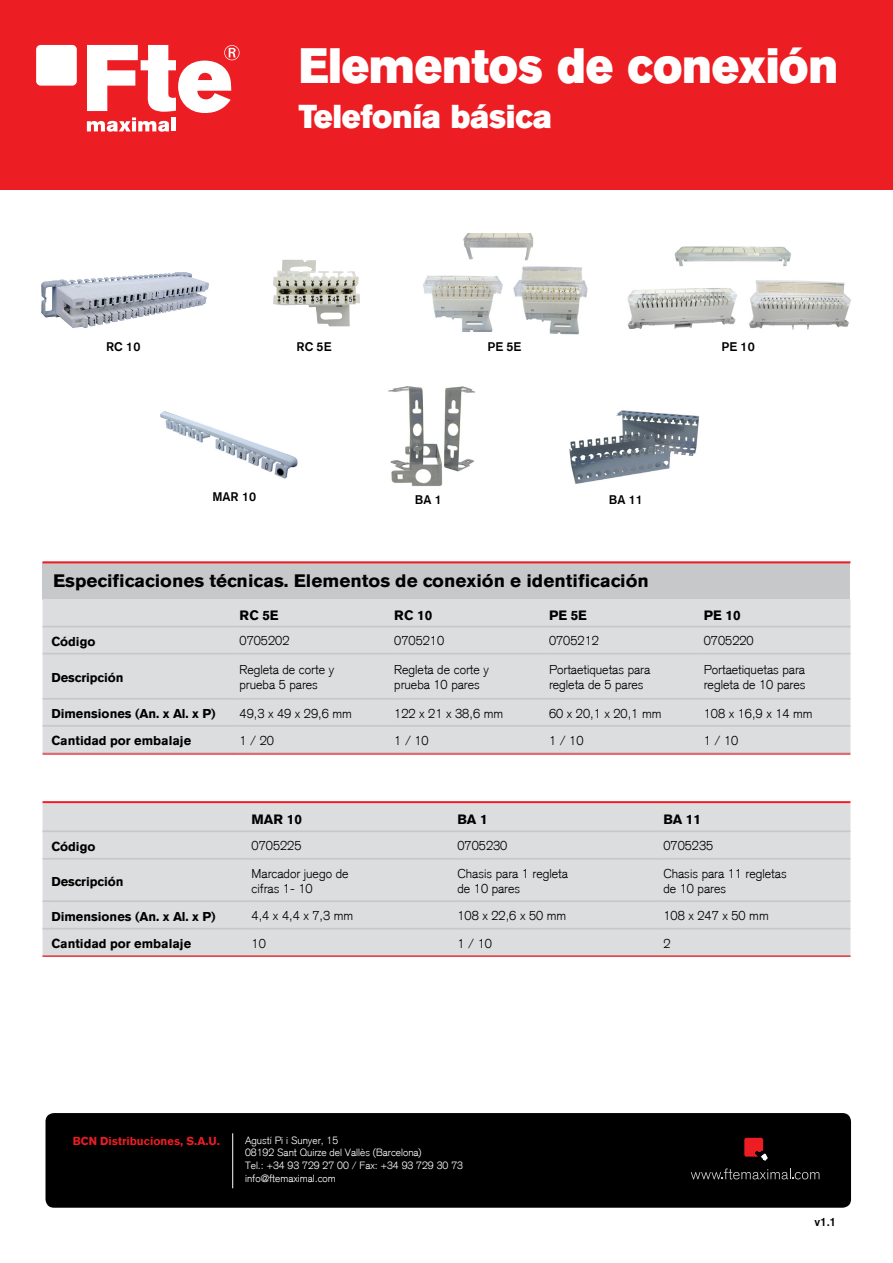
<style>
.page{position:relative;width:893px;height:1263px;background:#fff}
.page>*{position:absolute;margin:0;border:0;box-sizing:border-box;transform-origin:0 0}
.t1{font:49.5px "Akzidenz Grotesk BE Super";color:#fff;scale:.92 1}
.t2{font:33px "Akzidenz Grotesk BE Super";color:#fff;scale:.95 1}
.t3{font:700 18px "Akzidenz Grotesk BE";color:#000;scale:1.05 1}
.t4{font:700 13.5px "Akzidenz Grotesk BE";color:#000}
.t5{font:300 12.9px/15.5px "Akzidenz Grotesk";color:#000}
.t6{font:700 12.9px "Akzidenz Grotesk BE";color:#000}
.t7{font:500 12.45px "Akzidenz Grotesk BE";color:#000}
.t8{font:500 12px "Akzidenz Grotesk BE";color:#000}
.t9{font:900 11.25px "Akzidenz Grotesk";color:#ed1d24}
.t10{font:300 10.5px/12.8px "Akzidenz Grotesk";color:#fff}
</style>
<div class="page">
<div style="left:43px;top:563px;width:807px;height:37px;background:#c7c8ca"></div>
<div style="left:43px;top:599px;width:807px;height:153px;background:#dcddde"></div>
<hr style="left:43px;top:626px;width:197px;height:1px;background:#c7c8ca">
<hr style="left:240px;top:626px;width:154px;height:1px;background:#c7c8ca">
<hr style="left:394px;top:626px;width:155px;height:1px;background:#c7c8ca">
<hr style="left:549px;top:626px;width:155px;height:1px;background:#c7c8ca">
<hr style="left:704px;top:626px;width:146px;height:1px;background:#c7c8ca">
<hr style="left:43px;top:653px;width:197px;height:1px;background:#c7c8ca">
<hr style="left:240px;top:653px;width:154px;height:1px;background:#c7c8ca">
<hr style="left:394px;top:653px;width:155px;height:1px;background:#c7c8ca">
<hr style="left:549px;top:653px;width:155px;height:1px;background:#c7c8ca">
<hr style="left:704px;top:653px;width:146px;height:1px;background:#c7c8ca">
<hr style="left:43px;top:698px;width:197px;height:2px;background:#c7c8ca">
<hr style="left:240px;top:698px;width:154px;height:2px;background:#c7c8ca">
<hr style="left:394px;top:698px;width:155px;height:2px;background:#c7c8ca">
<hr style="left:549px;top:698px;width:155px;height:2px;background:#c7c8ca">
<hr style="left:704px;top:698px;width:146px;height:2px;background:#c7c8ca">
<hr style="left:43px;top:725px;width:197px;height:2px;background:#c7c8ca">
<hr style="left:43px;top:752px;width:197px;height:2px;background:#c7c8ca">
<hr style="left:240px;top:725px;width:154px;height:2px;background:#c7c8ca">
<hr style="left:240px;top:752px;width:154px;height:2px;background:#c7c8ca">
<hr style="left:394px;top:725px;width:155px;height:2px;background:#c7c8ca">
<hr style="left:394px;top:752px;width:155px;height:2px;background:#c7c8ca">
<hr style="left:549px;top:725px;width:155px;height:2px;background:#c7c8ca">
<hr style="left:549px;top:752px;width:155px;height:2px;background:#c7c8ca">
<hr style="left:704px;top:725px;width:146px;height:2px;background:#c7c8ca">
<hr style="left:704px;top:752px;width:146px;height:2px;background:#c7c8ca">
<div style="left:0;top:0;width:893px;height:189px;background:#ed1d24"></div>
<div style="left:46px;top:1113px;width:805px;height:95px;background:#000;border-radius:9px"></div>
<div style="left:744px;top:1138px;width:19px;height:19px;background:#ed1d24;border-radius:2px"></div>
<svg style="left:691px;top:1151px;width:128px;height:28px"></svg>
<hr style="left:232px;top:1133px;width:1px;height:55px;background:#fff">
<div style="left:36px;top:45px;width:41px;height:41px;background:#fff;border-radius:5px"></div>
<svg style="left:87px;top:45px;width:153px;height:87px"></svg>
<hr style="left:43px;top:753px;width:807px;height:2px;background:#ed1d24">
<hr style="left:43px;top:561px;width:807px;height:2px;background:#ed1d24">
<img style="left:41px;top:272px;width:168px;height:56px">
<img style="left:273px;top:259px;width:87px;height:67px">
<img style="left:463px;top:233px;width:71px;height:28px">
<img style="left:674px;top:246px;width:117px;height:21px">
<img style="left:160px;top:411px;width:138px;height:68px">
<div style="left:43px;top:804px;width:807px;height:151px;background:#dcddde"></div>
<hr style="left:43px;top:830px;width:209px;height:2px;background:#c7c8ca">
<hr style="left:252px;top:830px;width:205px;height:2px;background:#c7c8ca">
<hr style="left:457px;top:830px;width:206px;height:2px;background:#c7c8ca">
<hr style="left:663px;top:830px;width:187px;height:2px;background:#c7c8ca">
<hr style="left:43px;top:858px;width:209px;height:2px;background:#c7c8ca">
<hr style="left:252px;top:858px;width:205px;height:2px;background:#c7c8ca">
<hr style="left:457px;top:858px;width:206px;height:2px;background:#c7c8ca">
<hr style="left:663px;top:858px;width:187px;height:2px;background:#c7c8ca">
<hr style="left:43px;top:900px;width:209px;height:2px;background:#c7c8ca">
<hr style="left:252px;top:900px;width:205px;height:2px;background:#c7c8ca">
<hr style="left:457px;top:900px;width:206px;height:2px;background:#c7c8ca">
<hr style="left:663px;top:900px;width:187px;height:2px;background:#c7c8ca">
<hr style="left:43px;top:928px;width:209px;height:1px;background:#c7c8ca">
<hr style="left:252px;top:928px;width:205px;height:1px;background:#c7c8ca">
<hr style="left:457px;top:928px;width:206px;height:1px;background:#c7c8ca">
<hr style="left:663px;top:928px;width:187px;height:1px;background:#c7c8ca">
<hr style="left:43px;top:955px;width:807px;height:2px;background:#ed1d24">
<hr style="left:43px;top:801px;width:807px;height:2px;background:#ed1d24">
<img style="left:388px;top:386px;width:87px;height:100px">
<img style="left:569px;top:410px;width:131px;height:74px">
<img style="left:423px;top:275px;width:80px;height:57px">
<img style="left:513px;top:266px;width:75px;height:69px">
<img style="left:749px;top:280px;width:102px;height:50px">
<img style="left:627px;top:288px;width:110px;height:41px">
<h1 class="t1" style="left:299px;top:37px;width:587px">Elementos de conexión</h1>
<h2 class="t2" style="left:299px;top:97px;width:268px">Telefonía básica</h2>
<p class="t7" style="left:106px;top:339px;width:36px">RC 10</p>
<p class="t7" style="left:297px;top:339px;width:36px">RC 5E</p>
<p class="t7" style="left:487px;top:339px;width:36px">PE 5E</p>
<p class="t7" style="left:721px;top:339px;width:35px">PE 10</p>
<p class="t7" style="left:212px;top:489px;width:45px">MAR 10</p>
<p class="t7" style="left:415px;top:492px;width:29px">BA 1</p>
<p class="t7" style="left:609px;top:492px;width:35px">BA 11</p>
<h3 class="t3" style="left:53px;top:570px;width:569px">Especificaciones técnicas. Elementos de conexión e identificación</h3>
<p class="t4" style="left:240px;top:607px;width:41px">RC 5E</p>
<p class="t4" style="left:394px;top:607px;width:39px">RC 10</p>
<p class="t4" style="left:549px;top:607px;width:39px">PE 5E</p>
<p class="t4" style="left:704px;top:607px;width:38px">PE 10</p>
<p class="t6" style="left:51px;top:634px;width:46px">Código</p>
<p class="t5" style="left:240px;top:633px;width:51px">0705202</p>
<p class="t5" style="left:394px;top:633px;width:51px">0705210</p>
<p class="t5" style="left:549px;top:633px;width:51px">0705212</p>
<p class="t5" style="left:704px;top:633px;width:51px">0705220</p>
<p class="t6" style="left:51px;top:670px;width:74px">Descripción</p>
<p class="t5" style="left:240px;top:662px;width:96px">Regleta de corte y prueba 5 pares</p>
<p class="t5" style="left:394px;top:662px;width:96px">Regleta de corte y prueba 10 pares</p>
<p class="t5" style="left:549px;top:662px;width:103px">Portaetiquetas para regleta de 5 pares</p>
<p class="t5" style="left:704px;top:662px;width:103px">Portaetiquetas para regleta de 10 pares</p>
<p class="t6" style="left:51px;top:706px;width:166px">Dimensiones (An. x Al. x P)</p>
<p class="t5" style="left:240px;top:705px;width:114px">49,3 x 49 x 29,6 mm</p>
<p class="t5" style="left:394px;top:705px;width:110px">122 x 21 x 38,6 mm</p>
<p class="t5" style="left:549px;top:705px;width:114px">60 x 20,1 x 20,1 mm</p>
<p class="t5" style="left:704px;top:705px;width:110px">108 x 16,9 x 14 mm</p>
<p class="t6" style="left:51px;top:733px;width:141px">Cantidad por embalaje</p>
<p class="t5" style="left:240px;top:732px;width:36px">1 / 20</p>
<p class="t5" style="left:394px;top:732px;width:36px">1 / 10</p>
<p class="t5" style="left:549px;top:732px;width:36px">1 / 10</p>
<p class="t5" style="left:704px;top:732px;width:36px">1 / 10</p>
<p class="t4" style="left:252px;top:812px;width:52px">MAR 10</p>
<p class="t4" style="left:457px;top:812px;width:32px">BA 1</p>
<p class="t4" style="left:663px;top:812px;width:39px">BA 11</p>
<p class="t6" style="left:51px;top:839px;width:46px">Código</p>
<p class="t5" style="left:252px;top:838px;width:51px">0705225</p>
<p class="t5" style="left:457px;top:838px;width:51px">0705230</p>
<p class="t5" style="left:663px;top:838px;width:51px">0705235</p>
<p class="t6" style="left:51px;top:874px;width:74px">Descripción</p>
<p class="t5" style="left:252px;top:865px;width:98px">Marcador juego de cifras 1- 10</p>
<p class="t5" style="left:457px;top:865px;width:112px">Chasis para 1 regleta de 10 pares</p>
<p class="t5" style="left:663px;top:865px;width:125px">Chasis para 11 regletas de 10 pares</p>
<p class="t6" style="left:51px;top:909px;width:166px">Dimensiones (An. x Al. x P)</p>
<p class="t5" style="left:252px;top:908px;width:103px">4,4 x 4,4 x 7,3 mm</p>
<p class="t5" style="left:457px;top:908px;width:110px">108 x 22,6 x 50 mm</p>
<p class="t5" style="left:663px;top:908px;width:107px">108 x 247 x 50 mm</p>
<p class="t6" style="left:51px;top:936px;width:141px">Cantidad por embalaje</p>
<p class="t5" style="left:252px;top:936px;width:16px">10</p>
<p class="t5" style="left:457px;top:936px;width:36px">1 / 10</p>
<p class="t5" style="left:663px;top:936px;width:9px">2</p>
<p class="t9" style="left:73px;top:1134px;width:149px">BCN Distribuciones, s.a.u.</p>
<p class="t10" style="left:245px;top:1134px;width:219px">Agustí Pi i Sunyer, 15<br>08192 Sant Quirze del Vallès (Barcelona)<br>Tel.: +34 93 729 27 00 / Fax: +34 93 729 30 73 info@ftemaximal.com</p>
<p class="t8" style="left:814px;top:1214px;width:23px">v1.1</p>
</div>
